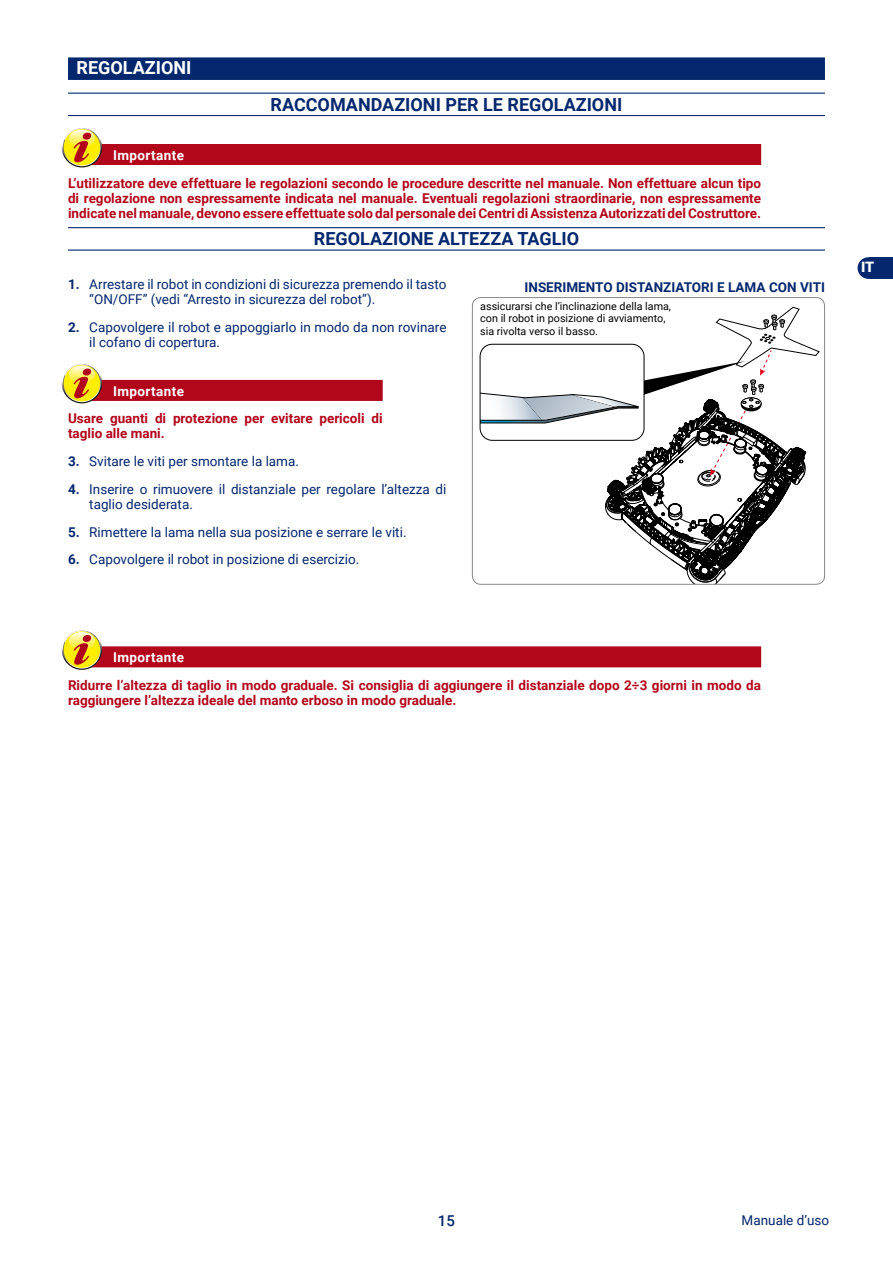
<style>
.page{position:relative;width:893px;height:1263px;background:#fff}
.page>*{position:absolute;margin:0;border:0;box-sizing:border-box;transform-origin:0 0}
.t1{font:700 18px "Roboto";color:#04276e}
.t2{font:700 18px "Roboto";color:#fff}
.t3{font:500 15px "Roboto";color:#04276e}
.t4{font:900 14.4px "Roboto";color:#fff}
.t5{font:700 13.5px/15px "Roboto";color:#b2071b}
.t6{font:13.5px/15px "Roboto";color:#04276e}
.t7{font:700 13.5px "Roboto";color:#04276e}
.t8{font:700 13.5px "Roboto";letter-spacing:.03em;color:#fff}
.t9{font:10.8px/12.9px "Roboto";color:#000}
.s1{font-weight:700}
</style>
<div class="page">
<div style="left:868px;top:257px;width:25px;height:22px;background:#04276e"></div>
<div style="left:858px;top:257px;width:21px;height:22px;background:#04276e;border-radius:50%"></div>
<div style="left:68px;top:57px;width:757px;height:23px;background:#04276e"></div>
<hr style="left:68px;top:93px;width:757px;height:1px;background:#04276e">
<hr style="left:68px;top:115px;width:757px;height:1px;background:#04276e">
<div style="left:72px;top:144px;width:689px;height:21px;background:#b2071b"></div>
<svg style="left:62px;top:127px;width:40px;height:40px"></svg>
<svg style="left:63px;top:128px;width:38px;height:38px"></svg>
<svg style="left:64px;top:129px;width:36px;height:36px"></svg>
<svg style="left:65px;top:128px;width:34px;height:34px"></svg>
<hr style="left:68px;top:227px;width:757px;height:1px;background:#04276e">
<hr style="left:68px;top:249px;width:757px;height:2px;background:#04276e">
<div style="left:72px;top:380px;width:311px;height:21px;background:#b2071b"></div>
<svg style="left:62px;top:363px;width:40px;height:40px"></svg>
<svg style="left:63px;top:364px;width:38px;height:38px"></svg>
<svg style="left:64px;top:365px;width:36px;height:36px"></svg>
<svg style="left:65px;top:364px;width:34px;height:34px"></svg>
<svg style="left:479px;top:306px;width:341px;height:277px"></svg>
<div style="left:472px;top:297px;width:353px;height:288px;border:1px solid #87888a;border-radius:9px"></div>
<div style="left:72px;top:646px;width:689px;height:21px;background:#b2071b"></div>
<svg style="left:62px;top:629px;width:40px;height:41px"></svg>
<svg style="left:63px;top:631px;width:38px;height:38px"></svg>
<svg style="left:64px;top:631px;width:36px;height:37px"></svg>
<svg style="left:65px;top:631px;width:34px;height:34px"></svg>
<h1 class="t2" style="left:77px;top:55px;width:116px">REGOLAZIONI</h1>
<h1 class="t1" style="left:271px;top:92px;width:353px">RACCOMANDAZIONI PER LE REGOLAZIONI</h1>
<p class="t8" style="left:113px;top:145px;width:72px">Importante</p>
<p class="t5" style="left:68px;top:175px;width:695px;text-align:justify">L’utilizzatore deve effettuare le regolazioni secondo le procedure descritte nel manuale. Non effettuare alcun tipo di regolazione non espressamente indicata nel manuale. Eventuali regolazioni straordinarie, non espressamente indicate nel manuale, devono essere effettuate solo dal personale dei Centri di Assistenza Autorizzati del Costruttore.</p>
<h1 class="t1" style="left:314px;top:226px;width:267px">REGOLAZIONE ALTEZZA TAGLIO</h1>
<p class="t6" style="left:89px;top:276px;width:359px;text-indent:-21px"><span class="s1">1.</span> Arrestare il robot in condizioni di sicurezza premendo il tasto “ON/OFF” (vedi “Arresto in sicurezza del robot”).</p>
<p class="t6" style="left:89px;top:319px;width:359px;text-indent:-21px"><span class="s1">2.</span> Capovolgere il robot e appoggiarlo in modo da non rovinare il cofano di copertura.</p>
<p class="t8" style="left:113px;top:381px;width:72px">Importante</p>
<p class="t5" style="left:68px;top:411px;width:316px">Usare guanti di protezione per evitare pericoli di taglio alle mani.</p>
<p class="t6" style="left:68px;top:453px;width:232px"><span class="s1">3.</span> Svitare le viti per smontare la lama.</p>
<p class="t6" style="left:89px;top:481px;width:359px;text-indent:-21px"><span class="s1">4.</span> Inserire o rimuovere il distanziale per regolare l’altezza di taglio desiderata.</p>
<p class="t6" style="left:68px;top:524px;width:340px"><span class="s1">5.</span> Rimettere la lama nella sua posizione e serrare le viti.</p>
<p class="t6" style="left:68px;top:552px;width:293px"><span class="s1">6.</span> Capovolgere il robot in posizione di esercizio.</p>
<p class="t7" style="left:524px;top:278px;width:302px">INSERIMENTO DISTANZIATORI E LAMA CON VITI</p>
<p class="t9" style="left:480px;top:299px;width:192px">assicurarsi che l’inclinazione della lama, con il robot in posizione di avviamento, sia rivolta verso il basso.</p>
<p class="t8" style="left:113px;top:648px;width:72px">Importante</p>
<p class="t5" style="left:68px;top:677px;width:695px">Ridurre l’altezza di taglio in modo graduale. Si consiglia di aggiungere il distanziale dopo 2÷3 giorni in modo da raggiungere l’altezza ideale del manto erboso in modo graduale.</p>
<p class="t4" style="left:861px;top:257px;width:15px">IT</p>
<p class="t3" style="left:438px;top:1210px;width:19px">15</p>
<p class="t6" style="left:742px;top:1212px;width:89px">Manuale d’uso</p>
</div>
